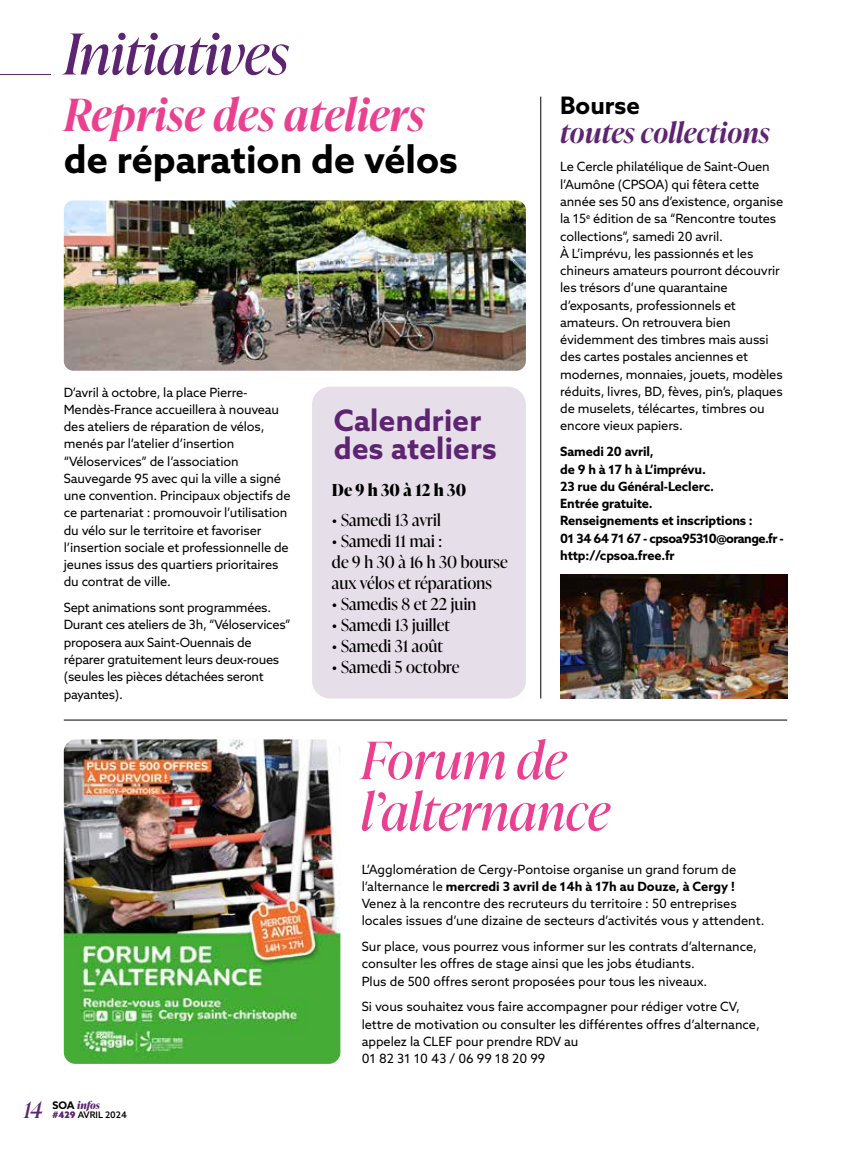
<style>
.page{position:relative;width:851px;height:1149px;background:#fff}
.page>*{position:absolute;margin:0;border:0;box-sizing:border-box;transform-origin:0 0}
.t1{font:italic 56.1px "Ivy Presto Display";color:#5d2471}
.t2{font:italic 51.3px/51.3px "Ivy Presto Display";letter-spacing:.01em;color:#e94190}
.t3{font:italic 600 44.25px "Ivy Presto Display";letter-spacing:.01em;color:#e94190}
.t4{font:700 37.65px "Azo Sans";color:#000}
.t5{font:700 29.55px/27.5px "Azo Sans";letter-spacing:.01em;color:#5d2471}
.t6{font:italic 600 28.2px "Ivy Presto Display";letter-spacing:.01em;color:#5d2471}
.t7{font:700 24px "Azo Sans";color:#000}
.t8{font:16.5px/21px "Ivy Presto Display";letter-spacing:.01em;color:#000}
.t9{font:700 16.5px "Ivy Presto Display";letter-spacing:.01em;color:#000}
.t10{font:12.75px/17.2px "Azo Sans";letter-spacing:-.01em;color:#000}
.t11{font:700 12.75px/17.2px "Azo Sans";letter-spacing:-.01em;color:#000}
.t12{font:italic 700 10.5px "Ivy Presto Display";color:#5d2471}
.t13{font:500 9px "Azo Sans";color:#000}
.s1{font-weight:400;font-size:22.8px}
.s2{font-family:"Azo Sans";font-style:normal;color:#000}
.s3{font-weight:900;color:#5d2471}
.s4{font-weight:700}
</style>
<div class="page">
<hr style="left:0;top:74px;width:51px;height:1px;background:#5d2471">
<img style="left:64px;top:200px;width:462px;height:170px">
<hr style="left:64px;top:719px;width:723px;height:1px;background:#000">
<hr style="left:540px;top:97px;width:1px;height:601px;background:#000">
<img style="left:560px;top:574px;width:227px;height:124px">
<img style="left:64px;top:739px;width:276px;height:324px">
<div style="left:312px;top:386px;width:214px;height:312px;background:#e6dee9;border-radius:18px"></div>
<h1 class="t1" style="left:64px;top:14px;width:226px">Initiatives</h1>
<h3 class="t3" style="left:64px;top:83px;width:362px">Reprise des ateliers</h3>
<h3 class="t4" style="left:64px;top:135px;width:395px">de réparation de vélos</h3>
<p class="t10" style="left:64px;top:383px;width:228px">D’avril à octobre, la place Pierre-Mendès-France accueillera à nouveau des ateliers de réparation de vélos, menés par l’atelier d’insertion “Véloservices” de l’association Sauvegarde 95 avec qui la ville a signé une convention. Principaux objectifs de ce partenariat : promouvoir l’utilisation du vélo sur le territoire et favoriser l’insertion sociale et professionnelle de jeunes issus des quartiers prioritaires du contrat de ville.</p>
<p class="t10" style="left:64px;top:598px;width:228px">Sept animations sont programmées.<br>Durant ces ateliers de 3h, “Véloservices” proposera aux Saint-Ouennais de réparer gratuitement leurs deux-roues (seules les pièces détachées seront payantes).</p>
<h3 class="t5" style="left:334px;top:406px;width:164px">Calendrier des ateliers</h3>
<p class="t9" style="left:332px;top:478px;width:136px">De 9 h 30 à 12 h 30</p>
<p class="t8" style="left:332px;top:508px;width:110px">• Samedi 13 avril</p>
<p class="t8" style="left:332px;top:529px;width:177px">• Samedi 11 mai :<br>de 9 h 30 à 16 h 30 bourse aux vélos et réparations</p>
<p class="t8" style="left:332px;top:592px;width:146px">• Samedis 8 et 22 juin</p>
<p class="t8" style="left:332px;top:613px;width:120px">• Samedi 13 juillet</p>
<p class="t8" style="left:332px;top:634px;width:113px">• Samedi 31 août</p>
<p class="t8" style="left:332px;top:655px;width:129px">• Samedi 5 octobre</p>
<h3 class="t7" style="left:560px;top:90px;width:81px">Bourse</h3>
<h3 class="t6" style="left:560px;top:112px;width:211px">toutes collections</h3>
<p class="t10" style="left:560px;top:158px;width:224px">Le Cercle philatélique de Saint-Ouen l’Aumône (CPSOA) qui fêtera cette année ses 50 ans d’existence, organise la 15<sup>e</sup> édition de sa “Rencontre toutes collections”, samedi 20 avril.<br>À L’imprévu, les passionnés et les chineurs amateurs pourront découvrir les trésors d’une quarantaine d’exposants, professionnels et amateurs. On retrouvera bien évidemment des timbres mais aussi des cartes postales anciennes et modernes, monnaies, jouets, modèles réduits, livres, BD, fèves, pin’s, plaques de muselets, télécartes, timbres ou encore vieux papiers.</p>
<p class="t11" style="left:560px;top:442px;width:225px">Samedi 20 avril,<br>de 9 h à 17 h à L’imprévu.<br>23 rue du Général-Leclerc.<br>Entrée gratuite.<br>Renseignements et inscriptions :<br>01 34 64 71 67 - cpsoa95310@orange.fr - http://cpsoa.free.fr</p>
<h2 class="t2" style="left:361px;top:732px;width:250px">Forum de l’alternance</h2>
<p class="t12" style="left:23px;top:1097px;width:78px"><span class="s1">14</span> <span class="s2">SOA</span> infos</p>
<p class="t13" style="left:52px;top:1108px;width:76px"><span class="s3">#429</span> AVRIL 2024</p>
<p class="t10" style="left:361px;top:859px;width:404px">L’Agglomération de Cergy-Pontoise organise un grand forum de l’alternance le <span class="s4">mercredi 3 avril de 14h à 17h au Douze, à Cergy !<br></span>Venez à la rencontre des recruteurs du territoire : 50 entreprises locales issues d’une dizaine de secteurs d’activités vous y attendent.</p>
<p class="t10" style="left:361px;top:937px;width:397px">Sur place, vous pourrez vous informer sur les contrats d’alternance, consulter les offres de stage ainsi que les jobs étudiants.<br>Plus de 500 offres seront proposées pour tous les niveaux.</p>
<p class="t10" style="left:361px;top:997px;width:399px">Si vous souhaitez vous faire accompagner pour rédiger votre CV, lettre de motivation ou consulter les différentes offres d’alternance, appelez la CLEF pour prendre RDV au<br>01 82 31 10 43 / 06 99 18 20 99</p>
</div>
